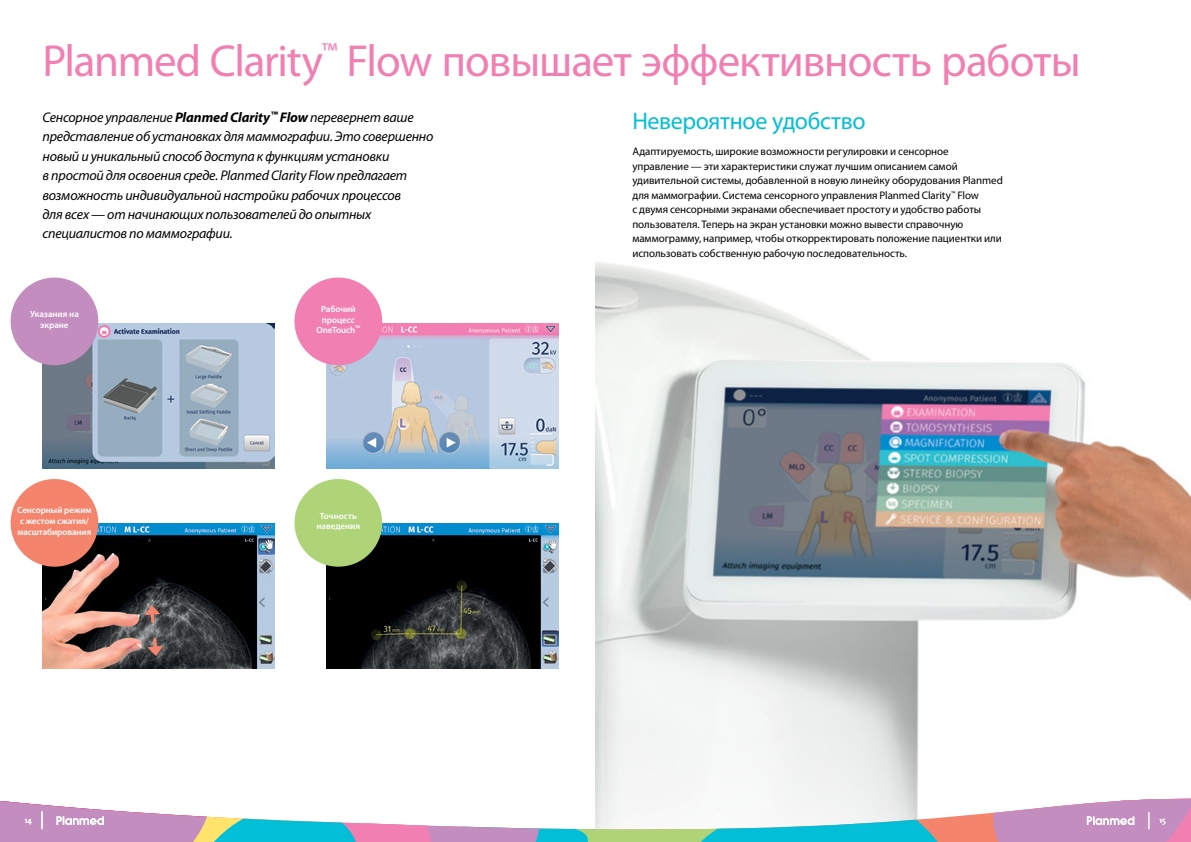
<style>
.page{position:relative;width:1191px;height:842px;background:#fff}
.page>*{position:absolute;margin:0;border:0;box-sizing:border-box;transform-origin:0 0}
.t1{font:45px "Myriad Pro";letter-spacing:-.02em;color:#f17fb2}
.t2{font:24px "Myriad Pro";letter-spacing:-.015em;color:#03bed7}
.t3{font:italic 14px/19.4px "Myriad Pro";letter-spacing:-.02em;color:#000}
.t4{font:11px/14.5px "Myriad Pro";letter-spacing:-.005em;color:#000}
.t5{font:600 9px/10.8px "Myriad Pro";letter-spacing:-.005em;color:#fff;text-align:center}
.t6{font:8px "The Sans";color:#fff}
.s1{font-weight:700}
</style>
<div class="page">
<img style="left:595px;top:262px;width:596px;height:427px">
<svg style="left:753px;top:689px;width:234px;height:153px"></svg>
<div style="left:623px;top:689px;width:130px;height:153px;background:#f5f6f5"></div>
<svg style="left:675px;top:785px;width:289px;height:57px"></svg>
<img style="left:326px;top:323px;width:232px;height:145px">
<img style="left:326px;top:524px;width:232px;height:145px">
<img style="left:42px;top:323px;width:232px;height:145px">
<img style="left:43px;top:524px;width:232px;height:145px">
<svg style="left:147px;top:636px;width:16px;height:20px"></svg>
<svg style="left:144px;top:605px;width:16px;height:20px"></svg>
<svg style="left:987px;top:798px;width:204px;height:44px;background:#d09fc6"></svg>
<svg style="left:0;top:689px;width:623px;height:153px"></svg>
<div style="left:294px;top:479px;width:88px;height:88px;background:#aed477;border-radius:50%"></div>
<div style="left:11px;top:278px;width:87px;height:87px;background:#c38ebf;border-radius:50%"></div>
<div style="left:11px;top:479px;width:87px;height:88px;background:#f5846c;border-radius:50%"></div>
<div style="left:294px;top:278px;width:88px;height:87px;background:#f17fb2;border-radius:50%"></div>
<h1 class="t1" style="left:43px;top:33px;width:1039px">Planmed Clarity<sup>™</sup> Flow повышает эффективность работы</h1>
<p class="t3" style="left:43px;top:107px;width:392px">Сенсорное управление <span class="s1">Planmed Clarity</span><sup>™</sup> <span class="s1">Flow</span> перевернет ваше представление об установках для маммографии. Это совершенно новый и уникальный способ доступа к функциям установки<br>в простой для освоения среде. Planmed Clarity Flow предлагает возможность индивидуальной настройки рабочих процессов<br>для всех — от начинающих пользователей до опытных специалистов по маммографии.</p>
<h2 class="t2" style="left:632px;top:107px;width:235px">Невероятное удобство</h2>
<p class="t4" style="left:632px;top:144px;width:372px">Адаптируемость, широкие возможности регулировки и сенсорное управление — эти характеристики служат лучшим описанием самой удивительной системы, добавленной в новую линейку оборудования Planmed для маммографии. Система сенсорного управления Planmed Clarity<sup>™</sup> Flow<br>с двумя сенсорными экранами обеспечивает простоту и удобство работы пользователя. Теперь на экран установки можно вывести справочную маммограмму, например, чтобы откорректировать положение пациентки или использовать собственную рабочую последовательность.</p>
<p class="t5" style="left:30px;top:309px;width:50px">Указания на экране</p>
<p class="t5" style="left:17px;top:505px;width:76px;text-align:left">Сенсорный режим с жестом сжатия/ масштабирования</p>
<p class="t5" style="left:316px;top:303px;width:45px">Рабочий процесс<br>OneTouch<sup>™</sup></p>
<p class="t5" style="left:316px;top:510px;width:45px">Точность наведения</p>
<p class="t6" style="left:25px;top:813px;width:9px">14</p>
<p class="t6" style="left:1159px;top:813px;width:8px">15</p>
</div>
